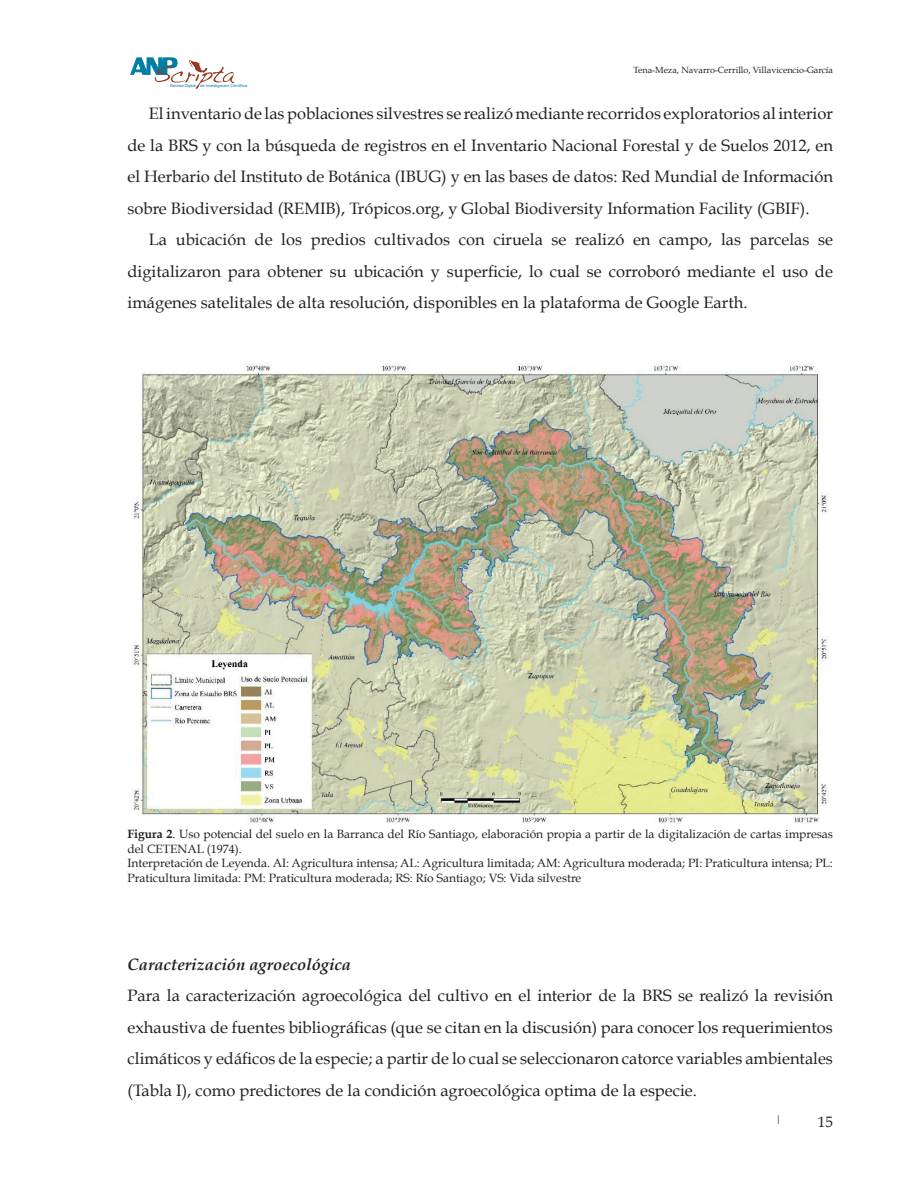
<style>
.page{position:relative;width:918px;height:1188px;background:#fff}
.page>*{position:absolute;margin:0;border:0;box-sizing:border-box;transform-origin:0 0}
.t1{font:16.5px/31.5px "Book Antiqua";color:#231f20;text-align:justify}
.t2{font:italic 700 16.5px "Book Antiqua";color:#231f20}
.t3{font:15px "Book Antiqua";color:#231f20}
.t4{font:12px/14.4px "Book Antiqua";color:#231f20}
.t5{font:9px "Book Antiqua";color:#231f20}
.t6{font:4.05px "Arial";color:#007ea5}
.s1{font-weight:700}
</style>
<div class="page">
<svg style="left:130px;top:57px;width:104px;height:32px"></svg>
<img style="left:132px;top:363px;width:697px;height:460px">
<p class="t5" style="left:633px;top:64px;width:201px">Tena-Meza, Navarro-Cerrillo, Villavicencio-García</p>
<p class="t1" style="left:128px;top:98px;width:707px;text-indent:21px">El inventario de las poblaciones silvestres se realizó mediante recorridos exploratorios al interior de la BRS y con la búsqueda de registros en el Inventario Nacional Forestal y de Suelos 2012, en el Herbario del Instituto de Botánica (IBUG) y en las bases de datos: Red Mundial de Información sobre Biodiversidad (REMIB), Trópicos.org, y Global Biodiversity Information Facility (GBIF).</p>
<p class="t1" style="left:128px;top:224px;width:707px;text-indent:21px">La ubicación de los predios cultivados con ciruela se realizó en campo, las parcelas se digitalizaron para obtener su ubicación y superficie, lo cual se corroboró mediante el uso de imágenes satelitales de alta resolución, disponibles en la plataforma de Google Earth.</p>
<p class="t6" style="left:170px;top:84px;width:79px">Revista Digital de Investigación Científica</p>
<p class="t4" style="left:128px;top:827px;width:707px"><span class="s1">Figura 2</span>. Uso potencial del suelo en la Barranca del Río Santiago, elaboración propia a partir de la digitalización de cartas impresas del CETENAL (1974).<br>Interpretación de Leyenda. AI: Agricultura intensa; AL: Agricultura limitada; AM: Agricultura moderada; PI: Praticultura intensa; PL:<br>Praticultura limitada: PM: Praticultura moderada; RS: Río Santiago; VS: Vida silvestre</p>
<p class="t2" style="left:128px;top:954px;width:225px">Caracterización agroecológica</p>
<p class="t1" style="left:128px;top:980px;width:707px">Para la caracterización agroecológica del cultivo en el interior de la BRS se realizó la revisión exhaustiva de fuentes bibliográficas (que se citan en la discusión) para conocer los requerimientos climáticos y edáficos de la especie; a partir de lo cual se seleccionaron catorce variables ambientales (Tabla I), como predictores de la condición agroecológica optima de la especie.</p>
<p class="t5" style="left:776px;top:1114px;width:7px">|</p>
<p class="t3" style="left:818px;top:1112px;width:16px">15</p>
</div>
